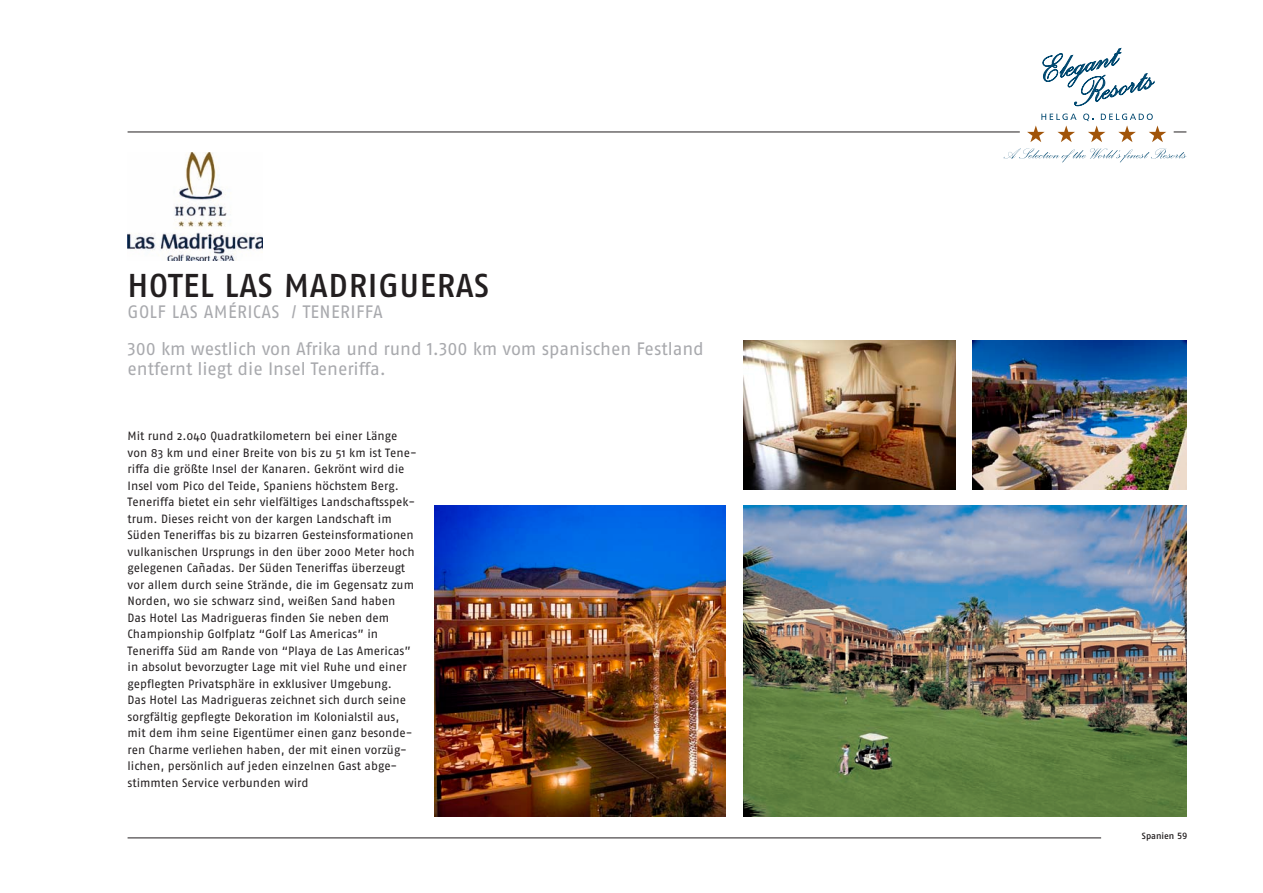
<style>
.page{position:relative;width:1263px;height:893px;background:#fff}
.page>*{position:absolute;margin:0;border:0;box-sizing:border-box;transform-origin:0 0}
.t1{font:33px "Fago No Medium TF";letter-spacing:.02em;color:#231f20}
.t2{font:18px/20.2px "Fago No Regular LF";letter-spacing:-.005em;color:#a8a9ad}
.t3{font:18px "Fago No";letter-spacing:.02em;color:#a8a9ad}
.t4{font:12px/16.5px "Fago No";color:#231f20}
.t5{font:9px "Fago No Medium TF";color:#231f20}
</style>
<div class="page">
<hr style="left:128px;top:132px;width:892px;height:1px;background:#231f20">
<svg style="left:1174px;top:132px;width:12px;height:1px"></svg>
<hr style="left:128px;top:838px;width:973px;height:1px;background:#231f20">
<svg style="left:1041px;top:114px;width:35px;height:6px"></svg>
<svg style="left:1004px;top:148px;width:182px;height:14px"></svg>
<svg style="left:1027px;top:126px;width:17px;height:16px"></svg>
<svg style="left:1057px;top:126px;width:18px;height:16px"></svg>
<svg style="left:1083px;top:114px;width:83px;height:28px"></svg>
<svg style="left:1042px;top:48px;width:112px;height:58px"></svg>
<img style="left:435px;top:506px;width:291px;height:310px">
<img style="left:743px;top:340px;width:212px;height:149px">
<img style="left:972px;top:340px;width:214px;height:149px">
<img style="left:743px;top:506px;width:443px;height:310px">
<img style="left:128px;top:152px;width:135px;height:109px">
<h1 class="t1" style="left:128px;top:266px;width:363px">HOTEL LAS MADRIGUERAS</h1>
<h2 class="t3" style="left:128px;top:301px;width:257px">GOLF LAS AMéRICAS / TENERIFFA</h2>
<h2 class="t2" style="left:128px;top:338px;width:578px">300 km westlich von Afrika und rund 1.300 km vom spanischen Festland entfernt liegt die Insel teneriffa.</h2>
<p class="t4" style="left:128px;top:428px;width:291px">Mit rund 2.040 Quadratkilometern bei einer Länge von 83 km und einer Breite von bis zu 51 km ist Tene&shy;riffa die größte Insel der Kanaren. Gekrönt wird die Insel vom Pico del Teide, Spaniens höchstem Berg.<br>Teneriffa bietet ein sehr vielfältiges Landschaftsspek&shy;trum. Dieses reicht von der kargen Landschaft im Süden Teneriffas bis zu bizarren Gesteinsformationen vulkanischen Ursprungs in den über 2000 Meter hoch gelegenen Cañadas. Der Süden Teneriffas überzeugt vor allem durch seine Strände, die im Gegensatz zum Norden, wo sie schwarz sind, weißen Sand haben Das Hotel Las Madrigueras finden Sie neben dem Championship Golfplatz “Golf Las Americas” in Teneriffa Süd am Rande von “Playa de Las Americas” in absolut bevorzugter Lage mit viel Ruhe und einer gepflegten Privatsphäre in exklusiver Umgebung.<br>Das Hotel Las Madrigueras zeichnet sich durch seine sorgfältig gepflegte Dekoration im Kolonialstil aus, mit dem ihm seine Eigentümer einen ganz besonde&shy;ren Charme verliehen haben, der mit einen vorzüg&shy;lichen, persönlich auf jeden einzelnen Gast abge&shy;stimmten Service verbunden wird</p>
<p class="t5" style="left:1142px;top:830px;width:47px">SPANIEN 59</p>
</div>
